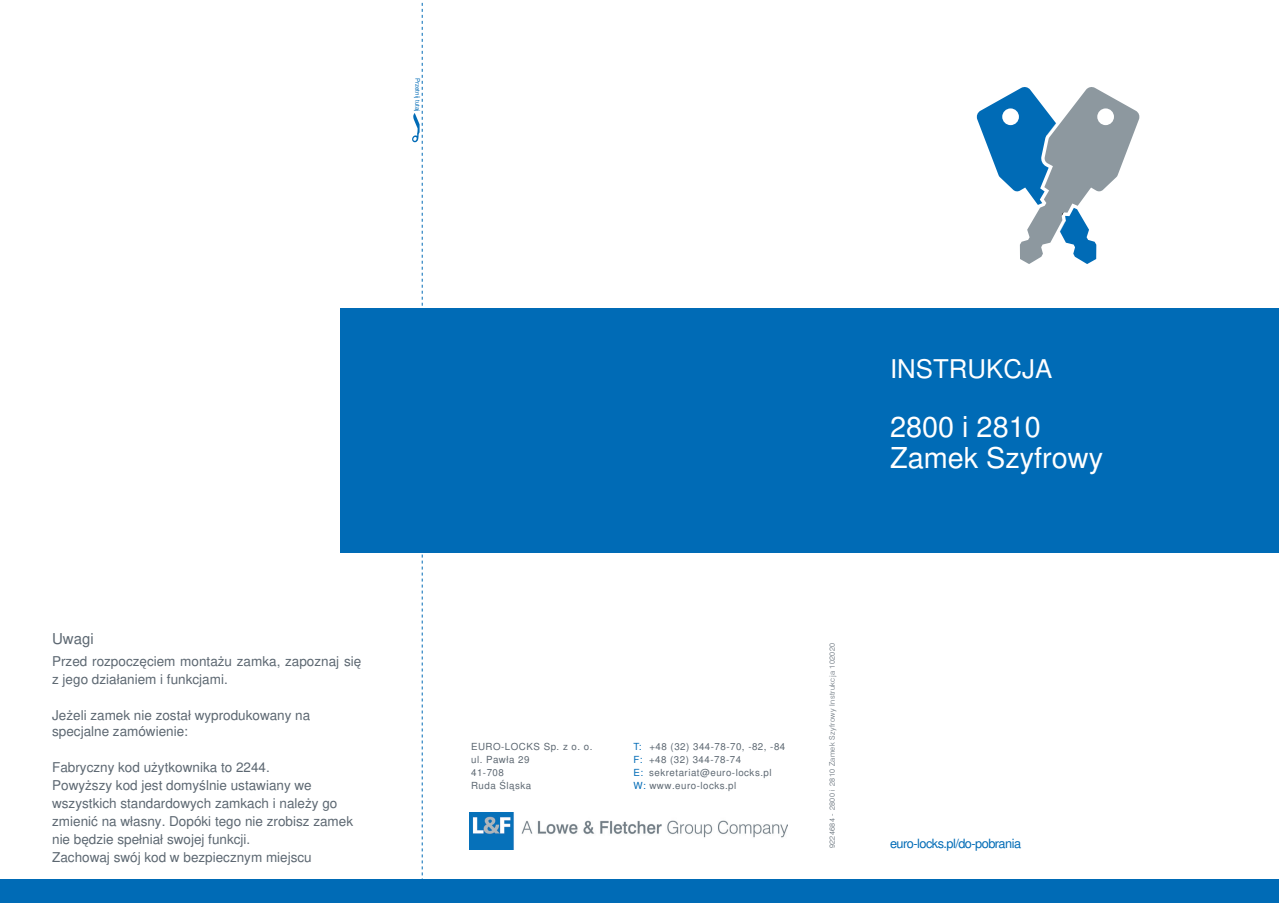
<style>
.page{position:relative;width:1279px;height:903px;background:#fff}
.page>*{position:absolute;margin:0;border:0;box-sizing:border-box;transform-origin:0 0}
.t1{font:28.8px/31.5px "Nimbus San L";color:#fff}
.t2{font:25.8px "Nimbus San L";color:#fff}
.t3{font:15px "Nimbus San L";color:#5c6771}
.t4{font:13.5px/18px "Nimbus San L";color:#5c6771}
.t5{font:12.75px "Nimbus San L";letter-spacing:-.04em;color:#006bb6}
.t6{font:9.75px/13px "Nimbus San L";letter-spacing:.05em;color:#5c6771}
.t7{font:300 7.5px "Swiss 721 BT";letter-spacing:.05em;color:#5c6771}
.t8{font:6.15px "Nimbus San L";color:#006bb6}
.s1{color:#006bb6}
</style>
<div class="page">
<svg style="left:976px;top:87px;width:164px;height:177px"></svg>
<div style="left:340px;top:308px;width:939px;height:244px;background:#006bb6"></div>
<div style="left:0;top:879px;width:1279px;height:24px;background:#006bb6"></div>
<img style="left:469px;top:812px;width:318px;height:37px">
<svg style="left:412px;top:2px;width:15px;height:877px"></svg>
<p class="t8" style="left:422px;top:78px;width:35px;rotate:90deg">Przetnij tutaj</p>
<p class="t3" style="left:52px;top:627px;width:43px">Uwagi</p>
<p class="t4" style="left:52px;top:651px;width:311px">Przed rozpoczęciem montażu zamka, zapoznaj się z jego działaniem i funkcjami.</p>
<p class="t4" style="left:52px;top:706px;width:260px;line-height:16.2px">Jeżeli zamek nie został wyprodukowany na specjalne zamówienie:</p>
<p class="t4" style="left:52px;top:758px;width:302px">Fabryczny kod użytkownika to 2244.<br>Powyższy kod jest domyślnie ustawiany we wszystkich standardowych zamkach i należy go zmienić na własny. Dopóki tego nie zrobisz zamek nie będzie spełniał swojej funkcji.<br>Zachowaj swój kod w bezpiecznym miejscu</p>
<h2 class="t2" style="left:890px;top:350px;width:164px">INSTRUKCJA</h2>
<h1 class="t1" style="left:890px;top:410px;width:214px">2800 i 2810<br>Zamek Szyfrowy</h1>
<p class="t6" style="left:471px;top:739px;width:123px">EURO-LOCKS Sp. z o. o. ul. Pawła 29<br>41-708<br>Ruda Śląska</p>
<p class="t6" style="left:633px;top:739px;width:153px"><span class="s1">T:</span> +48 (32) 344-78-70, -82, -84<br><span class="s1">F:</span> +48 (32) 344-78-74<br><span class="s1">E:</span> sekretariat@euro-locks.pl<br><span class="s1">W:</span> www.euro-locks.pl</p>
<p class="t7" style="left:827px;top:848px;width:207px;rotate:-90deg">9224684 - 2800 i 2810 Zamek Szyfrowy Instrukcja 102020</p>
<p class="t5" style="left:890px;top:834px;width:132px">euro-locks.pl/do-pobrania</p>
</div>
